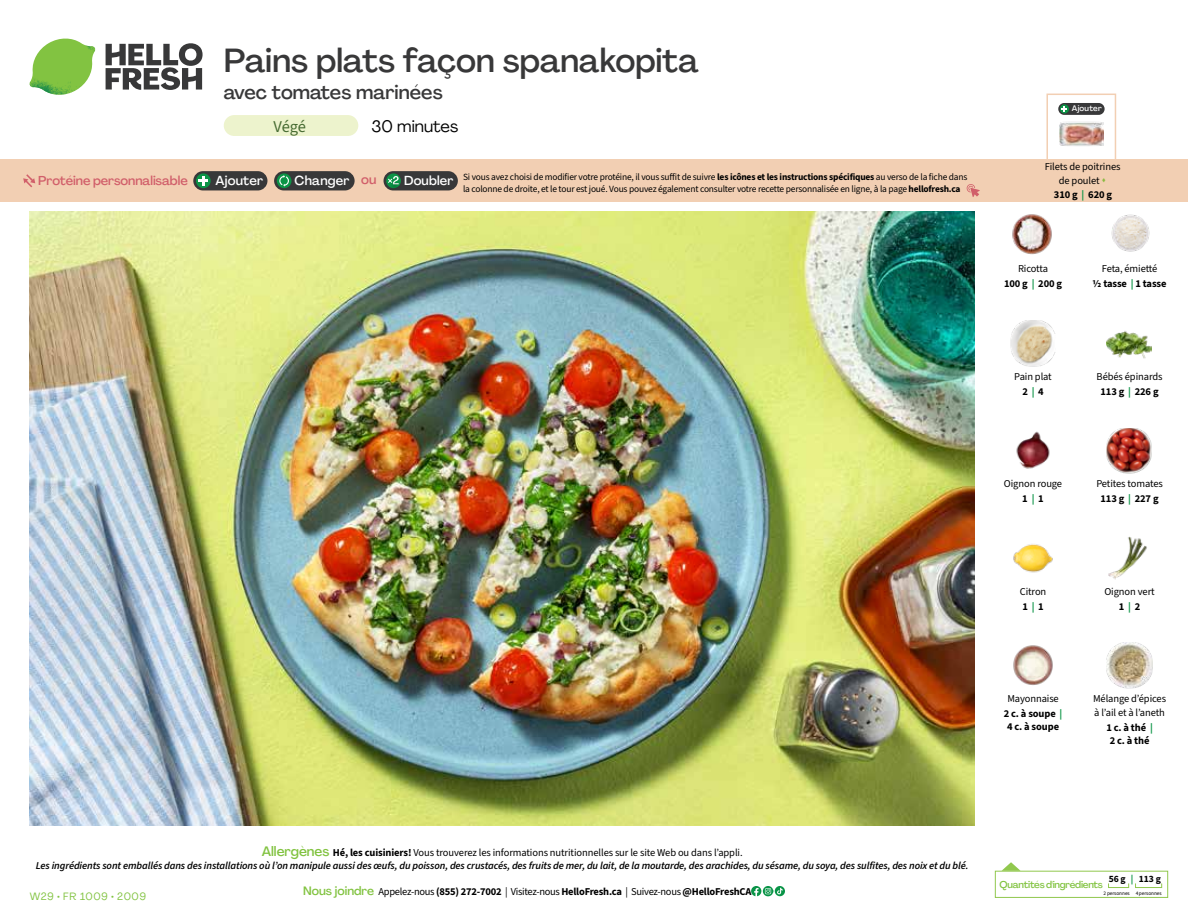
<style>
.page{position:relative;width:1188px;height:918px;background:#fff}
.page>*{position:absolute;margin:0;border:0;box-sizing:border-box;transform-origin:0 0}
.t1{font:500 33px "Agrandir";color:#383839}
.t2{font:500 19.5px "Agrandir";color:#383839}
.t3{font:16.5px "Agrandir";color:#000}
.t4{font:16.5px "Source Sans 3";color:#476b32}
.t5{font:500 12.9px "Agrandir";letter-spacing:.015em;color:#fff}
.t6{font:500 12.75px "Agrandir";letter-spacing:-.005em;color:#d15f6a}
.t7{font:italic 600 10.5px/13.5px "Source Sans 3";letter-spacing:-.01em;color:#000;text-align:center}
.t8{font:10.5px/14.9px "Source Sans 3";letter-spacing:-.01em;color:#000;text-align:center}
.t9{font:700 10.5px/13.5px "Source Sans 3";letter-spacing:-.02em;color:#000;text-align:center}
.t10{font:10.5px "Agrandir";letter-spacing:.05em;color:#82c341}
.t11{font:500 9.75px "Agrandir";letter-spacing:-.025em;color:#82c341}
.t12{font:700 9.6px "Source Sans 3";color:#000}
.t13{font:9.45px/12px "Source Sans 3";letter-spacing:-.02em;color:#000}
.t14{font:500 7.95px "Agrandir";letter-spacing:.025em;color:#fff}
.t15{font:5.25px "Source Sans 3";letter-spacing:-.01em;color:#000}
.s1{color:#d15f6a}
.s2{font-weight:700}
.s3{color:#8cba42}
.s4{font-weight:700;color:#0b9446}
.s5{font-weight:400}
.s6{color:#0b9446}
.s7{font-family:"Agrandir";font-weight:500;font-style:normal;font-size:13.5px;color:#82c341}
.s8{font-weight:700;font-style:normal}
.s9{font-weight:400;font-style:normal}
.s10{font-family:"Agrandir";font-weight:500;font-size:12px;color:#82c341}
</style>
<div class="page">
<svg style="left:106px;top:43px;width:97px;height:47px"></svg>
<svg style="left:34px;top:39px;width:59px;height:38px"></svg>
<img style="left:65px;top:39px;width:30px;height:25px">
<img style="left:33px;top:60px;width:56px;height:10px">
<img style="left:29px;top:64px;width:58px;height:31px">
<img style="left:64px;top:70px;width:25px;height:24px">
<img style="left:30px;top:211px;width:945px;height:615px">
<svg style="left:775px;top:886px;width:10px;height:10px"></svg>
<svg style="left:751px;top:886px;width:32px;height:10px"></svg>
<svg style="left:1002px;top:862px;width:19px;height:9px"></svg>
<div style="left:995px;top:871px;width:173px;height:27px;border:1px solid #91c84e"></div>
<div style="left:1108px;top:883px;width:21px;height:5px;border:1px solid #91c84e"></div>
<div style="left:1135px;top:883px;width:27px;height:5px;border:1px solid #91c84e"></div>
<img style="left:1011px;top:321px;width:45px;height:45px">
<img style="left:1106px;top:331px;width:46px;height:28px">
<img style="left:1016px;top:431px;width:34px;height:38px">
<img style="left:1106px;top:428px;width:46px;height:46px">
<img style="left:1013px;top:544px;width:40px;height:29px">
<img style="left:1108px;top:536px;width:39px;height:44px">
<img style="left:1013px;top:645px;width:40px;height:40px">
<img style="left:1111px;top:214px;width:39px;height:38px">
<img style="left:1012px;top:214px;width:40px;height:41px">
<img style="left:1107px;top:643px;width:45px;height:45px">
<div style="left:0;top:160px;width:1188px;height:42px;background:#f2cfb3"></div>
<svg style="left:23px;top:174px;width:12px;height:13px"></svg>
<div style="left:384px;top:171px;width:74px;height:19px;background:#383839;border-radius:10px"></div>
<svg style="left:386px;top:173px;width:15px;height:15px"></svg>
<div style="left:389px;top:180px;width:11px;height:11px;background:#000;opacity:.35"></div>
<svg style="left:387px;top:176px;width:12px;height:8px"></svg>
<div style="left:274px;top:171px;width:81px;height:19px;background:#383839;border-radius:10px"></div>
<svg style="left:277px;top:173px;width:15px;height:15px"></svg>
<svg style="left:279px;top:175px;width:10px;height:12px"></svg>
<div style="left:193px;top:171px;width:74px;height:19px;background:#383839;border-radius:10px"></div>
<svg style="left:196px;top:173px;width:15px;height:15px"></svg>
<svg style="left:198px;top:176px;width:10px;height:10px"></svg>
<svg style="left:967px;top:184px;width:13px;height:13px"></svg>
<div style="left:1046px;top:94px;width:70px;height:69px;border:2px solid #f2cfb3"></div>
<img style="left:1060px;top:114px;width:43px;height:32px">
<div style="left:1058px;top:103px;width:47px;height:12px;background:#383839;border-radius:6px"></div>
<svg style="left:1060px;top:104px;width:9px;height:9px"></svg>
<svg style="left:1061px;top:106px;width:6px;height:6px"></svg>
<div style="left:224px;top:115px;width:134px;height:21px;background:#edf3cd;border-radius:10px"></div>
<h1 class="t1" style="left:224px;top:40px;width:476px">Pains plats façon spanakopita</h1>
<h2 class="t2" style="left:224px;top:80px;width:220px">avec tomates marinées</h2>
<h3 class="t3" style="left:372px;top:116px;width:88px">30 minutes</h3>
<h3 class="t4" style="left:274px;top:116px;width:34px">Végé</h3>
<p class="t6" style="left:38px;top:173px;width:151px">Protéine personnalisable</p>
<p class="t5" style="left:216px;top:172px;width:49px">Ajouter</p>
<p class="t5" style="left:295px;top:172px;width:83px">Changer <span class="s1">ou</span></p>
<p class="t5" style="left:404px;top:172px;width:51px">Doubler</p>
<p class="t13" style="left:463px;top:171px;width:506px">Si vous avez choisi de modifier votre protéine, il vous suffit de suivre <span class="s2">les icônes et les instructions spécifiques</span> au verso de la fiche dans la colonne de droite, et le tour est joué. Vous pouvez également consulter votre recette personnalisée en ligne, à la page <span class="s2">hellofresh.ca</span></p>
<p class="t14" style="left:1072px;top:104px;width:31px">Ajouter</p>
<p class="t8" style="left:1045px;top:160px;width:77px;line-height:13.6px">Filets de poitrines de poulet <span class="s3">▲<br></span><span class="s2">310 g</span> <span class="s4">|</span> <span class="s2">620 g</span></p>
<p class="t9" style="left:1004px;top:261px;width:60px;line-height:15.6px"><span class="s5">Ricotta<br></span>100 g <span class="s6">|</span> 200 g</p>
<p class="t8" style="left:1093px;top:261px;width:75px;line-height:15.6px">Feta, émietté<br><span class="s2">½ tasse</span> <span class="s4">|</span> <span class="s2">1 tasse</span></p>
<p class="t8" style="left:1014px;top:369px;width:39px">Pain plat<br><span class="s2">2</span> <span class="s4">|</span> <span class="s2">4</span></p>
<p class="t8" style="left:1097px;top:369px;width:67px">Bébés épinards<br><span class="s2">113 g</span> <span class="s4">|</span> <span class="s2">226 g</span></p>
<p class="t8" style="left:1004px;top:476px;width:60px">Oignon rouge<br><span class="s2">1</span> <span class="s4">|</span> <span class="s2">1</span></p>
<p class="t8" style="left:1096px;top:476px;width:68px">Petites tomates<br><span class="s2">113 g</span> <span class="s4">|</span> <span class="s2">227 g</span></p>
<p class="t8" style="left:1020px;top:584px;width:28px;text-align:left">Citron<br><span class="s2">1</span> <span class="s4">|</span> <span class="s2">1</span></p>
<p class="t8" style="left:1104px;top:584px;width:52px">Oignon vert<br><span class="s2">1</span> <span class="s4">|</span> <span class="s2">2</span></p>
<p class="t8" style="left:1004px;top:691px;width:60px">Mayonnaise<br><span class="s2">2 c. à soupe</span> <span class="s4">|</span></p>
<p class="t9" style="left:1007px;top:720px;width:54px">4 c. à soupe</p>
<p class="t8" style="left:1093px;top:692px;width:75px;line-height:13.5px;text-align:left">Mélange d’épices à l’ail et à l’aneth</p>
<p class="t9" style="left:1106px;top:721px;width:48px">1 c. à thé <span class="s6">|<br></span>2 c. à thé</p>
<p class="t7" style="left:36px;top:845px;width:934px"><span class="s7">Allergènes</span> <span class="s8">Hé, les cuisiniers!</span> <span class="s9">Vous trouverez les informations nutritionnelles sur le site Web ou dans l’appli.<br></span>Les ingrédients sont emballés dans des installations où l’on manipule aussi des œufs, du poisson, des crustacés, des fruits de mer, du lait, de la moutarde, des arachides, du sésame, du soya, des sulfites, des noix et du blé.</p>
<p class="t10" style="left:30px;top:890px;width:118px">W29 • FR 1009 • 2009</p>
<p class="t9" style="left:303px;top:885px;width:450px"><span class="s10">Nous joindre</span> <span class="s5">Appelez-nous</span> (855) 272-7002 <span class="s5">| Visitez-nous</span> HelloFresh.ca <span class="s5">| Suivez-nous</span> @HelloFreshCA</p>
<p class="t12" style="left:1109px;top:872px;width:54px">56 g <span class="s6">|</span> 113 g</p>
<p class="t15" style="left:1103px;top:890px;width:60px">2 personnes 4 personnes</p>
<p class="t11" style="left:1000px;top:878px;width:105px">Quantités d'ingrédients</p>
</div>
